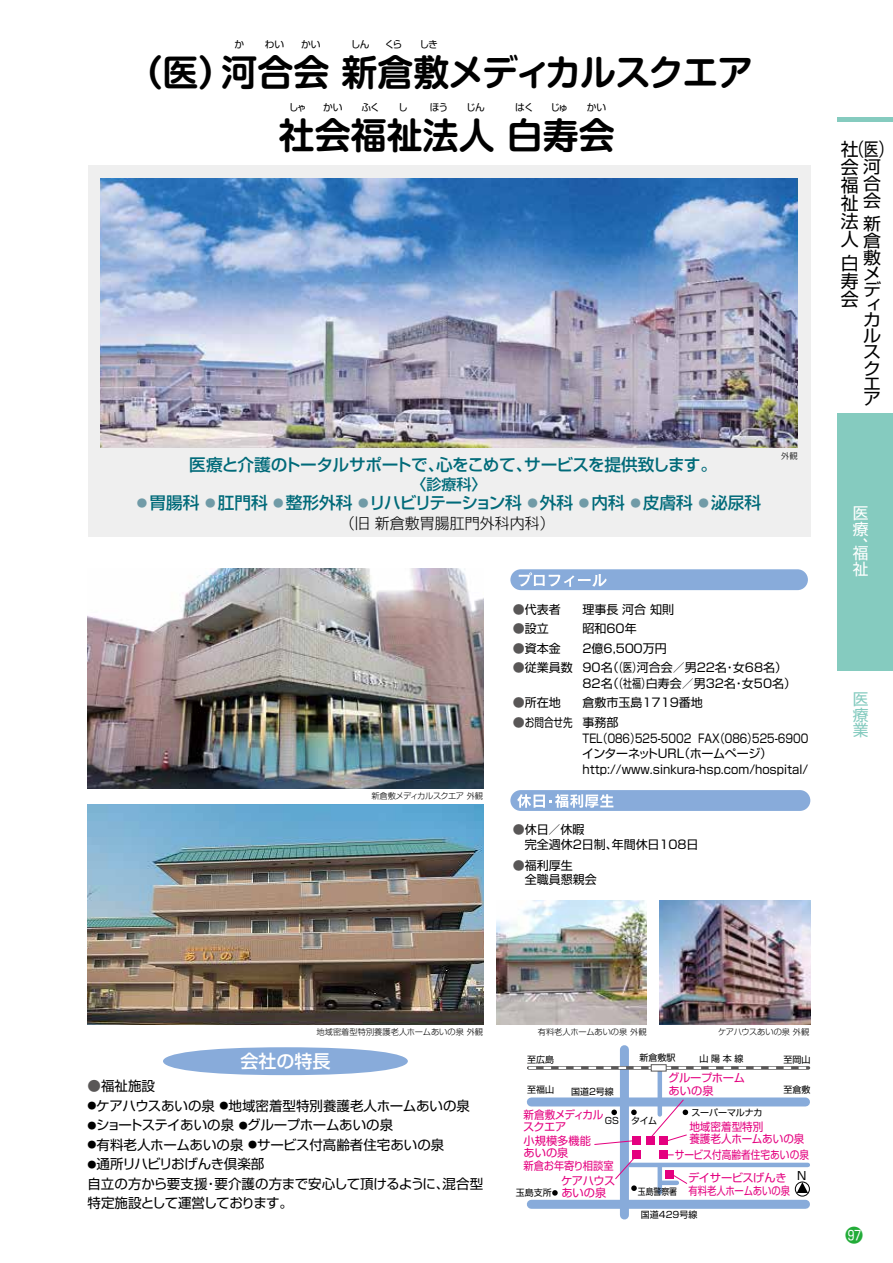
<style>
.page{position:relative;width:893px;height:1263px;background:#fff}
.page>*{position:absolute;margin:0;border:0;box-sizing:border-box;transform-origin:0 0}
.t1{font:700 36px "Shin M Go Pro De";letter-spacing:-.03em;color:#000}
.t2{font:700 36px "Shin M Go Pro De";color:#000}
.t3{font:18px/18px "Shin Go Pr 6 N";color:#000}
.t4{font:500 18px "Shin Go Pro";color:#fff}
.t5{font:18px/18px "Shin Go Pr 6 N";color:#000;scale:.8 1}
.t6{font:16.95px/15.8px "Shin Go Pr 6 N";color:#000;scale:1.06 1}
.t7{font:500 16.65px "Shin Go Pro";color:#006a79}
.t8{font:500 16.65px "Shin Go Pro";letter-spacing:-.03em;color:#006a79}
.t9{font:15.75px/15.8px "Shin Go Pro";color:#fff;text-align:justify}
.t10{font:15.75px/15.8px "Shin Go Pro";color:#85cbbf;text-align:justify}
.t11{font:300 15px "Shin Go Pro";color:#000}
.t12{font:500 15px "Shin Go Pro";color:#006a79}
.t13{font:13.5px/19.5px "Shin Go Pro";letter-spacing:-.005em;color:#000}
.t14{font:13.5px "Shin Go Pro";letter-spacing:-.03em;color:#000}
.t15{font:12px/19.5px "Shin Go Pro";color:#000}
.t16{font:12px/15.8px "Shin Go Pro";color:#000;scale:.84 1}
.t17{font:12px "Shin Go Pro";color:#000;scale:.8 1}
.t18{font:11.4px "Shin Go Pro";color:#000}
.t19{font:11.25px/12.8px "Shin Go Pro";letter-spacing:-.03em;color:#e4007f}
.t20{font:11.25px/12.9px "Shin Go Pro";color:#e4007f;scale:.94 1}
.t21{font:11.25px "Shin Go Pro";color:#e4007f;scale:.86 1}
.t22{font:11.25px/12px "Shin Go Pro";letter-spacing:-.055em;color:#e4007f;scale:.94 1}
.t23{font:11.25px/12.9px "Shin Go Pro";letter-spacing:-.025em;color:#e4007f}
.t24{font:11.25px/12px "Shin Go Pro";color:#e4007f}
.t25{font:11.25px "Shin Go Pro";color:#e4007f;scale:.91 1}
.t26{font:9.75px "Shin Go Pro";letter-spacing:-.085em;color:#000}
.t27{font:9px "Shin Go Pro";color:#000}
.t28{font:9px "Shin Go Pro";color:#000;scale:.87 1}
.t29{font:300 8.25px "Shin Go Pro";color:#000}
.t30{font:300 8.25px "Shin Go Pro";letter-spacing:-.055em;color:#000}
.t31{font:300 8.25px "Shin Go Pro";letter-spacing:-.03em;color:#000}
.s1{font-size:10.5px;color:#719ba7}
.s2{color:#595757}
.s3{font-size:16.95px}
.s4{font-size:9px}
</style>
<div class="page">
<div style="left:531px;top:1097px;width:274px;height:9px;background:#88abda"></div>
<div style="left:531px;top:1200px;width:274px;height:9px;background:#88abda"></div>
<hr style="left:625px;top:1163px;width:183px;height:4px;background:#88abda">
<div style="left:661px;top:1180px;width:16px;height:5px;background:#88abda"></div>
<div style="left:620px;top:1050px;width:9px;height:165px;background:#88abda"></div>
<hr style="left:658px;top:1070px;width:4px;height:44px;background:#88abda">
<hr style="left:658px;top:1165px;width:4px;height:27px;background:#88abda">
<div style="left:163px;top:1047px;width:245px;height:28px;background:#88abda;border-radius:50%"></div>
<hr style="left:529px;top:1066px;width:280px;height:3px;background:#595757">
<svg style="left:529px;top:1067px;width:278px;height:2px"></svg>
<div style="left:665px;top:1170px;width:9px;height:9px;background:#e4007f"></div>
<div style="left:632px;top:1150px;width:9px;height:9px;background:#e4007f"></div>
<div style="left:632px;top:1136px;width:9px;height:9px;background:#e4007f"></div>
<div style="left:645px;top:1136px;width:9px;height:9px;background:#e4007f"></div>
<div style="left:659px;top:1136px;width:9px;height:9px;background:#e4007f"></div>
<svg style="left:631px;top:1109px;width:6px;height:6px"></svg>
<svg style="left:611px;top:1109px;width:6px;height:6px"></svg>
<svg style="left:631px;top:1185px;width:6px;height:6px"></svg>
<svg style="left:552px;top:1190px;width:6px;height:6px"></svg>
<div style="left:659px;top:1150px;width:9px;height:9px;background:#e4007f"></div>
<img style="left:88px;top:805px;width:395px;height:219px">
<img style="left:496px;top:901px;width:151px;height:123px">
<img style="left:659px;top:901px;width:151px;height:123px">
<div style="left:510px;top:569px;width:298px;height:21px;background:#88abda;border-radius:10px"></div>
<svg style="left:519px;top:572px;width:88px;height:15px"></svg>
<div style="left:510px;top:790px;width:300px;height:21px;background:#88abda;border-radius:10px"></div>
<svg style="left:517px;top:794px;width:96px;height:14px"></svg>
<div style="left:795px;top:1182px;width:15px;height:14px;border:1px solid #000;border-radius:50%"></div>
<svg style="left:797px;top:1182px;width:11px;height:11px"></svg>
<div style="left:88px;top:165px;width:722px;height:372px;background:#efefef"></div>
<img style="left:88px;top:569px;width:395px;height:220px">
<img style="left:100px;top:178px;width:698px;height:270px">
<div style="left:651px;top:1065px;width:15px;height:6px;background:#fff"></div>
<div style="left:651px;top:1064px;width:15px;height:7px;border:1px solid #595757"></div>
<svg style="left:594px;top:1140px;width:38px;height:5px"></svg>
<svg style="left:648px;top:1099px;width:40px;height:43px"></svg>
<svg style="left:671px;top:1175px;width:17px;height:9px"></svg>
<svg style="left:615px;top:1159px;width:22px;height:20px"></svg>
<div style="left:838px;top:413px;width:55px;height:258px;background:#85cbbf"></div>
<hr style="left:838px;top:117px;width:55px;height:4px;background:#85cbbf">
<p class="t26" style="left:234px;top:37px;width:11px">か</p>
<p class="t26" style="left:265px;top:37px;width:21px">わい</p>
<p class="t26" style="left:301px;top:37px;width:21px">かい</p>
<p class="t26" style="left:351px;top:37px;width:20px">しん</p>
<p class="t26" style="left:385px;top:37px;width:19px">くら</p>
<p class="t26" style="left:419px;top:37px;width:20px">しき</p>
<h1 class="t1" style="left:126px;top:43px;width:628px">（医）河合会 新倉敷メディカルスクエア</h1>
<p class="t26" style="left:289px;top:99px;width:19px">しゃ</p>
<p class="t26" style="left:323px;top:99px;width:21px">かい</p>
<p class="t26" style="left:361px;top:99px;width:20px">ふく</p>
<p class="t26" style="left:398px;top:99px;width:11px">し</p>
<p class="t26" style="left:430px;top:99px;width:20px">ほう</p>
<p class="t26" style="left:466px;top:99px;width:20px">じん</p>
<p class="t26" style="left:515px;top:99px;width:20px">はく</p>
<p class="t26" style="left:551px;top:99px;width:19px">じゅ</p>
<p class="t26" style="left:587px;top:99px;width:21px">かい</p>
<h1 class="t2" style="left:279px;top:106px;width:337px">社会福祉法人 白寿会</h1>
<h3 class="t8" style="left:189px;top:451px;width:529px">医療と介護のトータルサポートで、心をこめて、サービスを提供致します。</h3>
<p class="t12" style="left:412px;top:472px;width:76px">〈診療科〉</p>
<h3 class="t7" style="left:137px;top:489px;width:626px"><span class="s1">●</span> 胃腸科 <span class="s1">●</span> 肛門科 <span class="s1">●</span> 整形外科 <span class="s1">●</span>リハビリテーション科 <span class="s1">●</span> 外科 <span class="s1">●</span> 内科 <span class="s1">●</span> 皮膚科 <span class="s1">●</span> 泌尿科</h3>
<p class="t11" style="left:340px;top:510px;width:216px">（旧 新倉敷胃腸肛門外科内科）</p>
<p class="t29" style="left:781px;top:449px;width:18px">外観</p>
<p class="t30" style="left:371px;top:789px;width:113px">新倉敷メディカルスクエア 外観</p>
<p class="t15" style="left:513px;top:598px;width:49px"><span class="s2">●</span>代表者</p>
<p class="t15" style="left:513px;top:617px;width:37px"><span class="s2">●</span>設立</p>
<p class="t15" style="left:513px;top:637px;width:49px"><span class="s2">●</span>資本金</p>
<p class="t15" style="left:513px;top:656px;width:61px"><span class="s2">●</span>従業員数</p>
<p class="t15" style="left:513px;top:692px;width:49px"><span class="s2">●</span>所在地</p>
<p class="t17" style="left:513px;top:712px;width:76px"><span class="s2">●</span>お問合せ先</p>
<p class="t15" style="left:582px;top:598px;width:206px">理事長河合 知則<br>昭和60年<br>2億6,5００万円<br>90名（（医）河合会／男22名・女68名）</p>
<p class="t15" style="left:582px;top:672px;width:215px">82名（（社福）白寿会／男32名・女50名）倉敷市玉島1719番地<br>事務部</p>
<p class="t16" style="left:582px;top:729px;width:271px">TEL（０８６）５２5-5002 FAX（０８６）５２５-6900インターネットURL（ホームページ）http://www.sinkura-hsp.com/hospital/</p>
<p class="t15" style="left:513px;top:821px;width:187px;line-height:14.4px"><span class="s2">●</span>休日／休暇<br>　完全週休2日制、年間休日108日</p>
<p class="t15" style="left:513px;top:857px;width:85px;line-height:14.4px"><span class="s2">●</span>福利厚生<br>　全職員懇親会</p>
<h2 class="t5" style="left:841px;top:139px;width:67px;text-indent:9px">（医）会<span class="s3">河</span></h2>
<h3 class="t6" style="left:863px;top:174px;width:18px;line-height:17px">合会</h3>
<h2 class="t3" style="left:841px;top:211px;width:42px">法<sub>新</sub>人<span class="s3">倉</span></h2>
<h3 class="t6" style="left:863px;top:248px;width:18px;line-height:16.4px">敷メデ</h3>
<h3 class="t6" style="left:863px;top:296px;width:17px;line-height:14.9px">ィカ</h3>
<h3 class="t6" style="left:863px;top:327px;width:18px;text-align:justify">ルスクエア</h3>
<h2 class="t3" style="left:841px;top:130px;width:19px;line-height:36px">社福</h2>
<h2 class="t3" style="left:841px;top:193px;width:19px">祉</h2>
<h2 class="t3" style="left:841px;top:253px;width:19px;text-align:justify">白寿会</h2>
<h3 class="t9" style="left:853px;top:504px;width:17px">医療、</h3>
<h3 class="t9" style="left:853px;top:543px;width:17px">福祉</h3>
<h3 class="t10" style="left:853px;top:689px;width:17px">医療業</h3>
<p class="t29" style="left:316px;top:1025px;width:168px">地域密着型特別養護老人ホームあいの泉 外観</p>
<p class="t29" style="left:538px;top:1025px;width:110px">有料老人ホームあいの泉 外観</p>
<p class="t31" style="left:718px;top:1025px;width:93px">ケアハウスあいの泉 外観</p>
<h2 class="t4" style="left:240px;top:1047px;width:91px">会社の特長</h2>
<p class="t27" style="left:527px;top:1052px;width:28px">至広島</p>
<p class="t27" style="left:640px;top:1050px;width:37px">新倉敷駅</p>
<p class="t27" style="left:699px;top:1052px;width:46px">山陽本線</p>
<p class="t27" style="left:783px;top:1052px;width:28px">至岡山</p>
<p class="t27" style="left:527px;top:1082px;width:28px">至福山</p>
<p class="t27" style="left:571px;top:1084px;width:44px">国道2号線</p>
<p class="t27" style="left:783px;top:1082px;width:28px">至倉敷</p>
<p class="t23" style="left:668px;top:1070px;width:78px">グループホームあいの泉</p>
<p class="t13" style="left:88px;top:1075px;width:69px"><span class="s2">●</span>福祉施設</p>
<p class="t13" style="left:88px;top:1094px;width:384px"><span class="s4">●</span>ケアハウスあいの泉 <span class="s4">●</span>地域密着型特別養護老人ホームあいの泉</p>
<p class="t14" style="left:88px;top:1114px;width:307px"><span class="s4">●</span>ショートステイあいの泉 <span class="s4">●</span>グループホームあいの泉</p>
<p class="t13" style="left:88px;top:1133px;width:358px"><span class="s4">●</span>有料老人ホームあいの泉 <span class="s4">●</span>サービス付高齢者住宅あいの泉</p>
<p class="t13" style="left:87px;top:1153px;width:397px"><span class="s4">●</span>通所リハビリおげんき倶楽部<br>自立の方から要支援・要介護の方まで安心して頂けるように、混合型特定施設として運営しております。</p>
<p class="t27" style="left:692px;top:1105px;width:72px">スーパーマルナカ</p>
<p class="t22" style="left:523px;top:1107px;width:87px">新倉敷メディカルスクエア</p>
<p class="t24" style="left:523px;top:1133px;width:69px">小規模多機能あいの泉</p>
<p class="t25" style="left:523px;top:1156px;width:100px">新倉お年寄り相談室</p>
<p class="t27" style="left:605px;top:1113px;width:16px">GS</p>
<p class="t27" style="left:631px;top:1113px;width:27px">タイム</p>
<p class="t20" style="left:689px;top:1118px;width:124px">地域密着型特別<br>養護老人ホームあいの泉</p>
<p class="t21" style="left:675px;top:1145px;width:158px">サービス付高齢者住宅あいの泉</p>
<p class="t18" style="left:797px;top:1166px;width:11px">N</p>
<p class="t19" style="left:688px;top:1170px;width:103px">デイサービスげんき有料老人ホームあいの泉</p>
<p class="t19" style="left:561px;top:1173px;width:56px;line-height:12px">ケアハウスあいの泉</p>
<p class="t27" style="left:516px;top:1185px;width:37px">玉島支所</p>
<p class="t28" style="left:638px;top:1184px;width:47px">玉島警察署</p>
<p class="t27" style="left:641px;top:1207px;width:58px">国道429号線</p>
</div>
